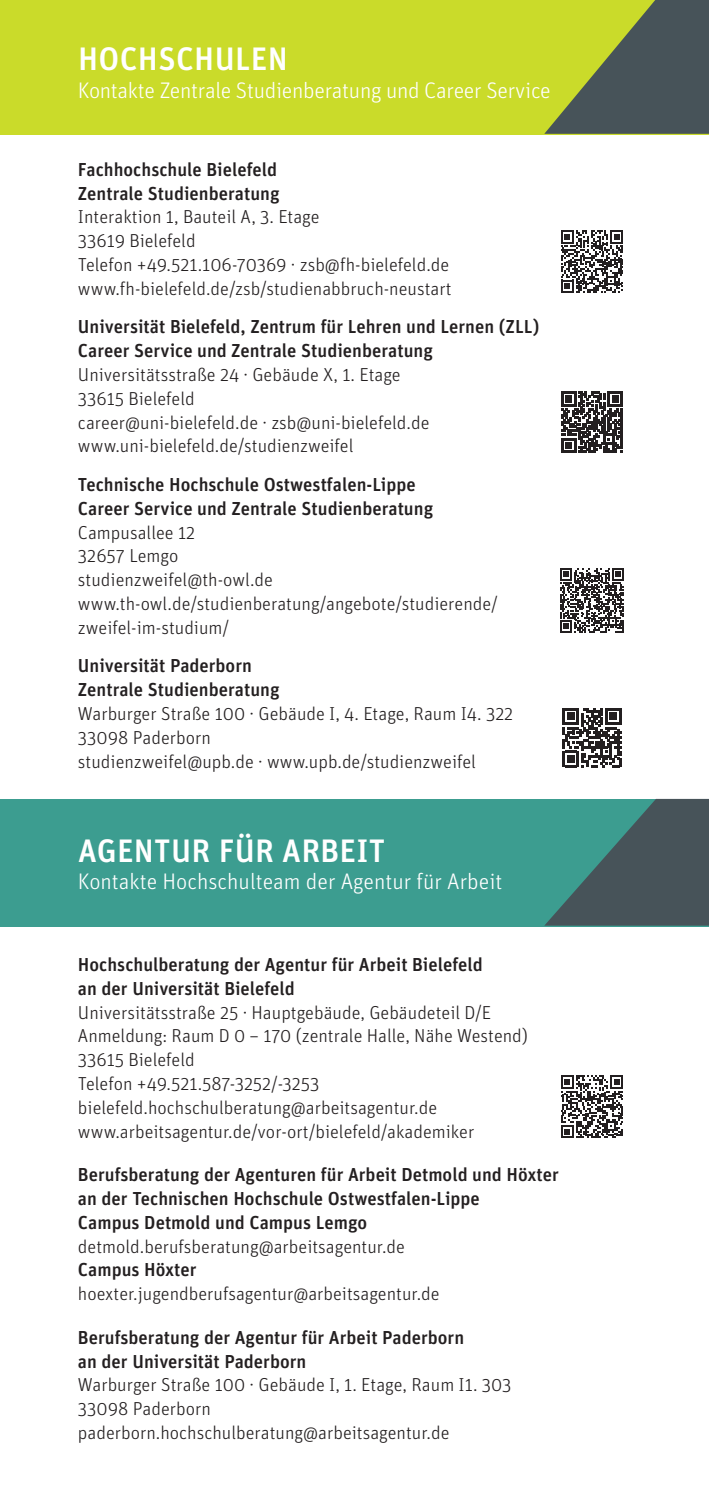
<style>
.page{position:relative;width:709px;height:1503px;background:#fff}
.page>*{position:absolute;margin:0;border:0;box-sizing:border-box;transform-origin:0 0}
.t1{font:500 32.5px "Unit Pro";letter-spacing:.01em;color:#fff}
.t2{font:300 22.5px "Unit Pro";letter-spacing:-.015em;color:#fff}
.t3{font:300 18.75px/23.8px "Unit Pro";color:#231f20}
.t4{font:500 18.75px/23.8px "Unit Pro";color:#231f20}
</style>
<div class="page">
<div style="left:0;top:0;width:709px;height:135px;background:#cadb2a"></div>
<svg style="left:544px;top:0;width:165px;height:134px"></svg>
<div style="left:0;top:799px;width:709px;height:127px;background:#3c9d90"></div>
<svg style="left:545px;top:799px;width:164px;height:126px"></svg>
<svg style="left:561px;top:230px;width:62px;height:63px"></svg>
<svg style="left:561px;top:391px;width:61px;height:62px"></svg>
<svg style="left:560px;top:568px;width:64px;height:64px"></svg>
<svg style="left:562px;top:708px;width:59px;height:59px"></svg>
<svg style="left:561px;top:1075px;width:62px;height:63px"></svg>
<h1 class="t1" style="left:78px;top:38px;width:211px">HOCHSCHULEN</h1>
<p class="t2" style="left:78px;top:76px;width:474px">Kontakte Zentrale Studienberatung und Career Service</p>
<p class="t4" style="left:78px;top:157px;width:203px">Fachhochschule Bielefeld<br>Zentrale Studienberatung</p>
<p class="t3" style="left:78px;top:205px;width:375px">Interaktion 1, Bauteil A, 3. Etage<br>33619 Bielefeld<br>Telefon +49.521.106-70369 ⋅ zsb@fh-bielefeld.de www.fh-bielefeld.de/zsb/studienabbruch-neustart</p>
<p class="t4" style="left:78px;top:315px;width:463px">Universität Bielefeld, Zentrum für Lehren und Lernen (ZLL)<br>Career Service und Zentrale Studienberatung</p>
<p class="t3" style="left:78px;top:363px;width:353px">Universitätsstraße 24 ⋅ Gebäude X, 1. Etage 33615 Bielefeld<br>career@uni-bielefeld.de ⋅ zsb@uni-bielefeld.de www.uni-bielefeld.de/studienzweifel</p>
<p class="t4" style="left:78px;top:472px;width:357px">Technische Hochschule Ostwestfalen-Lippe<br>Career Service und Zentrale Studienberatung</p>
<p class="t3" style="left:78px;top:520px;width:421px">Campusallee 12<br>32657 Lemgo<br>studienzweifel@th-owl.de www.th-owl.de/studienberatung/angebote/studierende/ zweifel-im-studium/</p>
<p class="t4" style="left:78px;top:653px;width:203px">Universität Paderborn<br>Zentrale Studienberatung</p>
<p class="t3" style="left:78px;top:701px;width:437px">Warburger Straße 100 ⋅ Gebäude I, 4. Etage, Raum I4. 322<br>33098 Paderborn<br>studienzweifel@upb.de ⋅ www.upb.de/studienzweifel</p>
<h1 class="t1" style="left:78px;top:829px;width:308px">AGENTUR FÜR ARBEIT</h1>
<p class="t2" style="left:78px;top:868px;width:426px">Kontakte Hochschulteam der Agentur für Arbeit</p>
<p class="t4" style="left:78px;top:952px;width:406px">Hochschulberatung der Agentur für Arbeit Bielefeld an der Universität Bielefeld</p>
<p class="t3" style="left:78px;top:1000px;width:451px">Universitätsstraße 25 ⋅ Hauptgebäude, Gebäudeteil D/E Anmeldung: Raum D 0 – 170 (zentrale Halle, Nähe Westend)<br>33615 Bielefeld<br>Telefon +49.521.587-3252/-3253 bielefeld.hochschulberatung@arbeitsagentur.de www.arbeitsagentur.de/vor-ort/bielefeld/akademiker</p>
<p class="t4" style="left:78px;top:1162px;width:482px">Berufsberatung der Agenturen für Arbeit Detmold und Höxter an der Technischen Hochschule Ostwestfalen-Lippe<br>Campus Detmold und Campus Lemgo</p>
<p class="t3" style="left:78px;top:1234px;width:328px">detmold.berufsberatung@arbeitsagentur.de</p>
<p class="t4" style="left:78px;top:1257px;width:120px">Campus Höxter</p>
<p class="t3" style="left:78px;top:1281px;width:363px">hoexter.jugendberufsagentur@arbeitsagentur.de</p>
<p class="t4" style="left:78px;top:1325px;width:388px">Berufsberatung der Agentur für Arbeit Paderborn an der Universität Paderborn</p>
<p class="t3" style="left:78px;top:1373px;width:435px">Warburger Straße 100 ⋅ Gebäude I, 1. Etage, Raum I1. 303<br>33098 Paderborn paderborn.hochschulberatung@arbeitsagentur.de</p>
</div>
